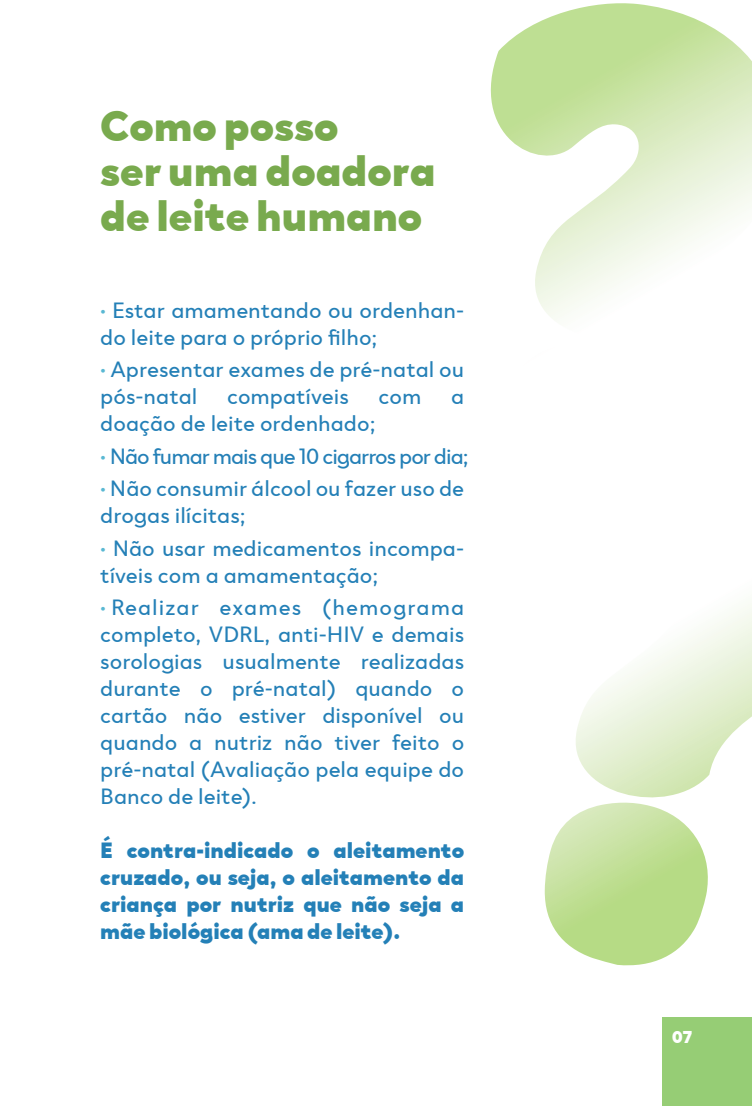
<style>
.page{position:relative;width:752px;height:1106px;background:#fff}
.page>*{position:absolute;margin:0;border:0;box-sizing:border-box;transform-origin:0 0}
.t1{font:900 43.75px/45px "TRY Clother";color:#79aa4e}
.t2{font:22.5px/27px "TRY Clother";color:#2480b7}
.t3{font:900 22.5px/27px "TRY Clother";color:#2480b7;text-align:justify}
.t4{font:22.5px "TRY Clother";letter-spacing:-.045em;color:#2480b7}
.t5{font:900 17.5px "TRY Clother";color:#fff}
.s1{font-size:20px;color:#59b8d3}
</style>
<div class="page">
<div style="left:662px;top:1017px;width:89px;height:89px;background:#96cd75"></div>
<svg style="left:544px;top:603px;width:207px;height:362px"></svg>
<svg style="left:490px;top:3px;width:261px;height:317px"></svg>
<h1 class="t1" style="left:100px;top:103px;width:337px">Como posso<br>ser uma doadora de leite humano</h1>
<p class="t2" style="left:100px;top:296px;width:365px"><span class="s1">•</span> Estar amamentando ou ordenhan&shy;do leite para o próprio filho;</p>
<p class="t2" style="left:100px;top:356px;width:365px"><span class="s1">•</span> Apresentar exames de pré-natal ou pós-natal</p>
<p class="t2" style="left:227px;top:383px;width:123px">compatíveis</p>
<p class="t2" style="left:378px;top:383px;width:44px">com</p>
<p class="t2" style="left:451px;top:383px;width:15px">a</p>
<p class="t2" style="left:100px;top:410px;width:276px">doação de leite ordenhado;</p>
<p class="t4" style="left:100px;top:437px;width:369px"><span class="s1">•</span> Não fumar mais que 10 cigarros por dia;</p>
<p class="t2" style="left:100px;top:475px;width:365px"><span class="s1">•</span> Não consumir álcool ou fazer uso de drogas ilícitas;</p>
<p class="t2" style="left:100px;top:534px;width:365px"><span class="s1">•</span> Não usar medicamentos incompa&shy;tíveis com a amamentação;</p>
<p class="t2" style="left:100px;top:594px;width:365px;text-align:justify"><span class="s1">•</span> Realizar exames (hemograma completo, VDRL, anti-HIV e demais sorologias usualmente realizadas durante o pré-natal) quando o cartão não estiver disponível ou quando a nutriz não tiver feito o pré-natal (Avaliação pela equipe do Banco de leite).</p>
<p class="t3" style="left:100px;top:837px;width:365px">É contra-indicado o aleitamento cruzado, ou seja, o aleitamento da criança por nutriz que não seja a mãe biológica (ama de leite).</p>
<p class="t5" style="left:671px;top:1026px;width:22px">07</p>
</div>
